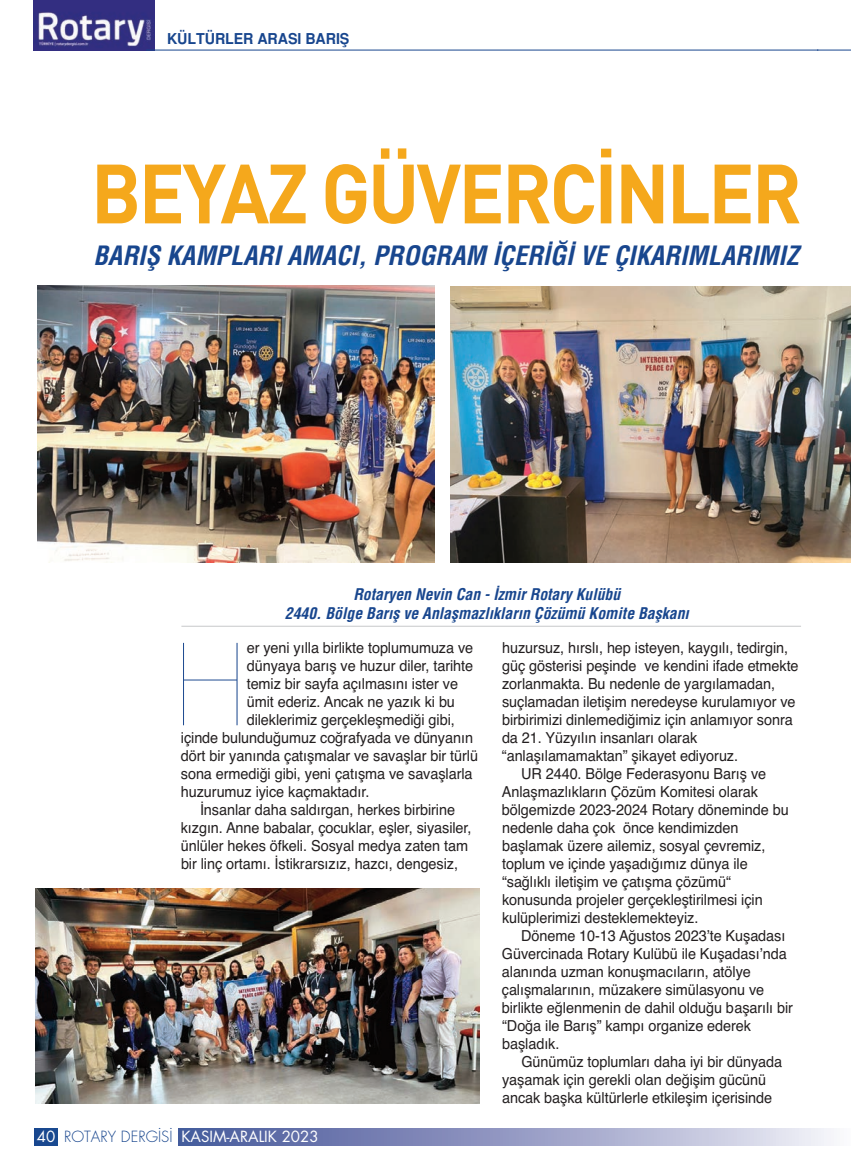
<style>
.page{position:relative;width:851px;height:1170px;background:#fff}
.page>*{position:absolute;margin:0;border:0;box-sizing:border-box;transform-origin:0 0}
.t1{font:300 106.8px "Elle Nova C Ultra";color:#18468e;scale:1.05 1}
.t2{font:82.5px "DIM Bol";letter-spacing:-.035em;color:#f5a81c;scale:.93 1}
.t3{font:italic 700 25.95px "Helveticam Cond";color:#18468e}
.t4{font:italic 700 15.75px/18.9px "Helveticam Cond";color:#18468e;text-align:center}
.t5{font:15.15px "Helvetica";letter-spacing:-.005em;color:#231f20;scale:.95 1}
.t6{font:15px "Futura Bookm";color:#fff}
.t7{font:700 15px "Helveticam";letter-spacing:-.005em;color:#18468e;scale:.95 1}
.s1{font-family:"Futura Lightm";color:#18468e}
</style>
<div class="page">
<hr style="left:816px;top:50px;width:34px;height:1px;background:#18468e">
<svg style="left:34px;top:1128px;width:797px;height:16px;background:#919ac3"></svg>
<div style="left:58px;top:1127px;width:120px;height:18px;background:#fff"></div>
<img style="left:34px;top:0;width:121px;height:51px">
<hr style="left:181px;top:626px;width:620px;height:1px;background:#c7c8ca">
<hr style="left:146px;top:50px;width:672px;height:1px;background:#18468e">
<img style="left:450px;top:286px;width:400px;height:276px">
<img style="left:37px;top:285px;width:397px;height:277px">
<img style="left:36px;top:888px;width:443px;height:214px">
<p class="t7" style="left:167px;top:29px;width:193px">KÜLTÜRLER ARASI BARIŞ</p>
<h2 class="t2" style="left:91px;top:140px;width:766px">BEYAZ GÜVERCİNLER</h2>
<h3 class="t3" style="left:93px;top:240px;width:706px">BARIŞ KAMPLARI AMACI, PROGRAM İÇERİĞİ VE ÇIKARIMLARIMIZ</h3>
<p class="t4" style="left:285px;top:585px;width:405px">Rotaryen Nevin Can - İzmir Rotary Kulübü<br>2440. Bölge Barış ve Anlaşmazlıkların Çözümü Komite Başkanı</p>
<p class="t5" style="left:247px;top:638px;width:240px">er yeni yılla birlikte toplumumuza ve</p>
<p class="t5" style="left:247px;top:656px;width:240px">dünyaya barış ve huzur diler, tarihte</p>
<p class="t5" style="left:247px;top:674px;width:224px">temiz bir sayfa açılmasını ister ve</p>
<p class="t5" style="left:247px;top:692px;width:221px">ümit ederiz. Ancak ne yazık ki bu</p>
<p class="t5" style="left:247px;top:710px;width:220px">dileklerimiz gerçekleşmediği gibi,</p>
<p class="t5" style="left:181px;top:728px;width:309px">içinde bulunduğumuz coğrafyada ve dünyanın</p>
<p class="t5" style="left:181px;top:746px;width:314px">dört bir yanında çatışmalar ve savaşlar bir türlü</p>
<p class="t5" style="left:181px;top:764px;width:308px">sona ermediği gibi, yeni çatışma ve savaşlarla</p>
<p class="t5" style="left:181px;top:782px;width:200px">huzurumuz iyice kaçmaktadır.</p>
<p class="t5" style="left:200px;top:800px;width:270px">İnsanlar daha saldırgan, herkes birbirine</p>
<p class="t5" style="left:181px;top:818px;width:307px">kızgın. Anne babalar, çocuklar, eşler, siyasiler,</p>
<p class="t5" style="left:181px;top:836px;width:304px">ünlüler hekes öfkeli. Sosyal medya zaten tam</p>
<p class="t5" style="left:181px;top:854px;width:293px">bir linç ortamı. İstikrarsızız, hazcı, dengesiz,</p>
<h1 class="t1" style="left:175px;top:627px;width:68px">H</h1>
<p class="t6" style="left:37px;top:1126px;width:283px">40 <span class="s1">ROTARY DERGİSİ</span> KASIM-ARALIK 2023</p>
<p class="t5" style="left:502px;top:638px;width:302px">huzursuz, hırslı, hep isteyen, kaygılı, tedirgin,</p>
<p class="t5" style="left:502px;top:656px;width:313px">güç gösterisi peşinde ve kendini ifade etmekte</p>
<p class="t5" style="left:502px;top:674px;width:289px">zorlanmakta. Bu nedenle de yargılamadan,</p>
<p class="t5" style="left:502px;top:692px;width:310px">suçlamadan iletişim neredeyse kurulamıyor ve</p>
<p class="t5" style="left:502px;top:710px;width:307px">birbirimizi dinlemediğimiz için anlamıyor sonra</p>
<p class="t5" style="left:502px;top:728px;width:207px">da 21. Yüzyılın insanları olarak</p>
<p class="t5" style="left:502px;top:746px;width:250px">“anlaşılamamaktan” şikayet ediyoruz.</p>
<p class="t5" style="left:521px;top:764px;width:259px">UR 2440. Bölge Federasyonu Barış ve</p>
<p class="t5" style="left:502px;top:782px;width:271px">Anlaşmazlıkların Çözüm Komitesi olarak</p>
<p class="t5" style="left:502px;top:800px;width:303px">bölgemizde 2023-2024 Rotary döneminde bu</p>
<p class="t5" style="left:502px;top:818px;width:250px">nedenle daha çok önce kendimizden</p>
<p class="t5" style="left:502px;top:836px;width:278px">başlamak üzere ailemiz, sosyal çevremiz,</p>
<p class="t5" style="left:502px;top:854px;width:260px">toplum ve içinde yaşadığımız dünya ile</p>
<p class="t5" style="left:502px;top:872px;width:242px">“sağlıklı iletişim ve çatışma çözümü“</p>
<p class="t5" style="left:502px;top:890px;width:276px">konusunda projeler gerçekleştirilmesi için</p>
<p class="t5" style="left:502px;top:908px;width:208px">kulüplerimizi desteklemekteyiz.</p>
<p class="t5" style="left:521px;top:926px;width:280px">Döneme 10-13 Ağustos 2023’te Kuşadası</p>
<p class="t5" style="left:502px;top:944px;width:301px">Güvercinada Rotary Kulübü ile Kuşadası’nda</p>
<p class="t5" style="left:502px;top:962px;width:263px">alanında uzman konuşmacıların, atölye</p>
<p class="t5" style="left:502px;top:980px;width:278px">çalışmalarının, müzakere simülasyonu ve</p>
<p class="t5" style="left:501px;top:998px;width:308px">birlikte eğlenmenin de dahil olduğu başarılı bir</p>
<p class="t5" style="left:502px;top:1016px;width:263px">“Doğa ile Barış” kampı organize ederek</p>
<p class="t5" style="left:502px;top:1034px;width:62px">başladık.</p>
<p class="t5" style="left:521px;top:1052px;width:276px">Günümüz toplumları daha iyi bir dünyada</p>
<p class="t5" style="left:502px;top:1070px;width:279px">yaşamak için gerekli olan değişim gücünü</p>
<p class="t5" style="left:502px;top:1088px;width:286px">ancak başka kültürlerle etkileşim içerisinde</p>
</div>
